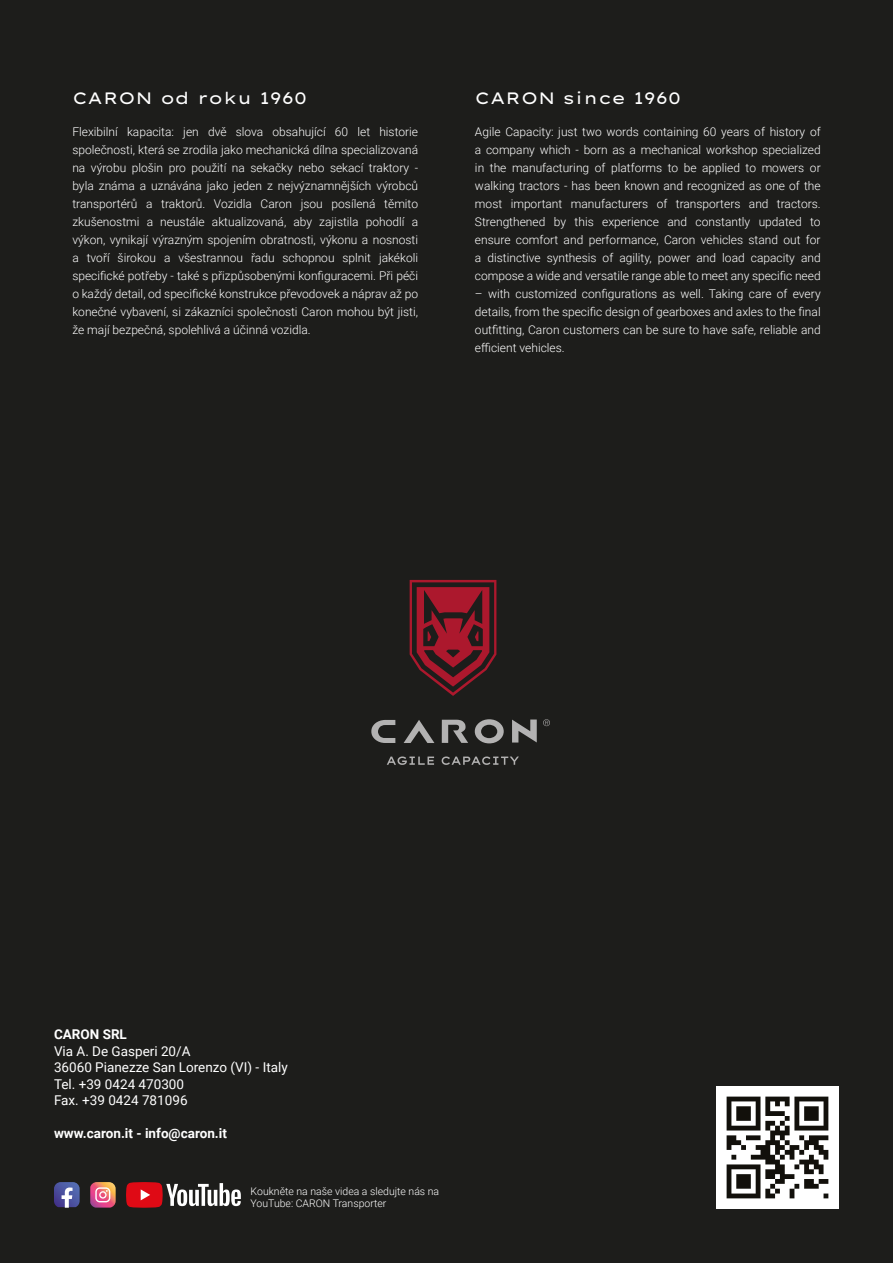
<style>
.page{position:relative;width:893px;height:1263px;background:#1d1d1b}
.page>*{position:absolute;margin:0;border:0;box-sizing:border-box;transform-origin:0 0}
.t1{font:16.5px "Lexend Tera";color:#fff}
.t2{font:13.5px/16.5px "Roboto";color:#fff}
.t3{font:700 13.5px "Roboto";color:#fff}
.t4{font:300 12px/18px "Roboto";color:#fff;text-align:justify}
.t5{font:300 10.5px/12px "Roboto";color:#fff}
</style>
<div class="page">
<img style="left:716px;top:1086px;width:123px;height:123px">
<svg style="left:126px;top:1182px;width:115px;height:26px"></svg>
<svg style="left:387px;top:756px;width:47px;height:9px"></svg>
<svg style="left:442px;top:756px;width:77px;height:9px"></svg>
<svg style="left:410px;top:580px;width:86px;height:116px"></svg>
<svg style="left:512px;top:719px;width:25px;height:23px"></svg>
<svg style="left:371px;top:720px;width:24px;height:23px"></svg>
<svg style="left:404px;top:720px;width:30px;height:23px"></svg>
<svg style="left:442px;top:720px;width:26px;height:23px"></svg>
<svg style="left:475px;top:719px;width:29px;height:24px"></svg>
<svg style="left:543px;top:719px;width:7px;height:7px"></svg>
<svg style="left:54px;top:1182px;width:26px;height:26px"></svg>
<svg style="left:90px;top:1182px;width:26px;height:25px"></svg>
<h1 class="t1" style="left:72px;top:85px;width:236px">CARON od roku 1960</h1>
<p class="t4" style="left:72px;top:122px;width:347px">Flexibilní kapacita: jen dvě slova obsahující 60 let historie společnosti, která se zrodila jako mechanická dílna specializovaná na výrobu plošin pro použití na sekačky nebo sekací traktory - byla známa a uznávána jako jeden z nejvýznamnějších výrobců transportérů a traktorů. Vozidla Caron jsou posílená těmito zkušenostmi a neustále aktualizovaná, aby zajistila pohodlí a výkon, vynikají výrazným spojením obratnosti, výkonu a nosnosti a tvoří širokou a všestrannou řadu schopnou splnit jakékoli specifické potřeby - také s přizpůsobenými konfiguracemi. Při péči o každý detail, od specifické konstrukce převodovek a náprav až po konečné vybavení, si zákazníci společnosti Caron mohou být jisti, že mají bezpečná, spolehlivá a účinná vozidla.</p>
<h1 class="t1" style="left:475px;top:85px;width:207px">CARON since 1960</h1>
<p class="t4" style="left:475px;top:122px;width:347px">Agile Capacity: just two words containing 60 years of history of a company which - born as a mechanical workshop specialized in the manufacturing of platforms to be applied to mowers or walking tractors - has been known and recognized as one of the most important manufacturers of transporters and tractors.<br>Strengthened by this experience and constantly updated to ensure comfort and performance, Caron vehicles stand out for a distinctive synthesis of agility, power and load capacity and compose a wide and versatile range able to meet any specific need</p>
<p class="t4" style="left:475px;top:284px;width:347px">– with customized configurations as well. Taking care of every details, from the specific design of gearboxes and axles to the final outfitting, Caron customers can be sure to have safe, reliable and efficient vehicles.</p>
<p class="t3" style="left:54px;top:1025px;width:74px">CARON SRL</p>
<p class="t2" style="left:54px;top:1042px;width:235px">Via A. De Gasperi 20/A<br>36060 Pianezze San Lorenzo (VI) - Italy<br>Tel. +39 0424 470300<br>Fax. +39 0424 781096</p>
<p class="t3" style="left:54px;top:1124px;width:174px">www.caron.it - info@caron.it</p>
<p class="t5" style="left:251px;top:1185px;width:190px">Koukněte na naše videa a sledujte nás na<br>YouTube: CARON Transporter</p>
</div>
